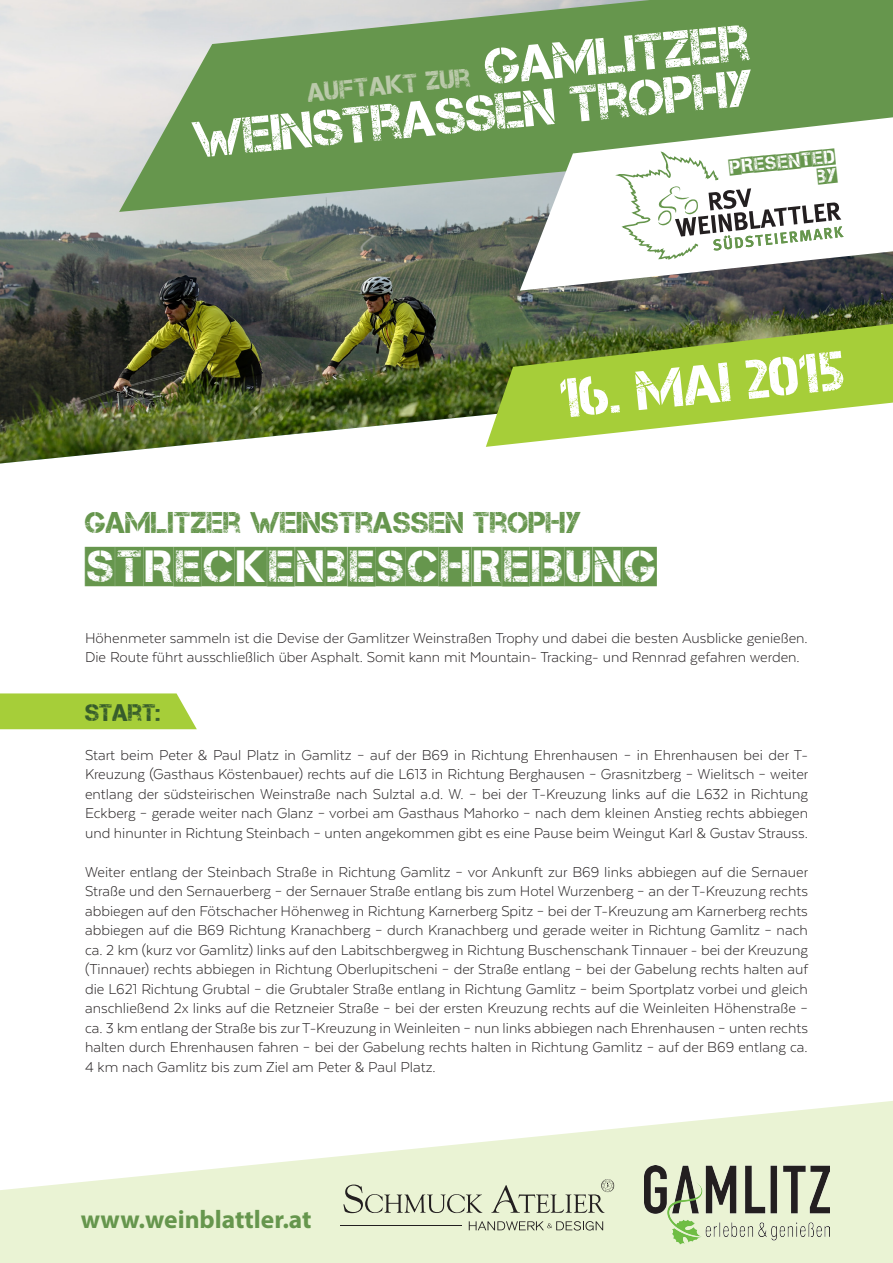
<style>
.page{position:relative;width:893px;height:1263px;background:#fff}
.page>*{position:absolute;margin:0;border:0;box-sizing:border-box;transform-origin:0 0}
.t1{font:51px "Captureit";color:#fff}
.t2{font:45px "Captureit 2";letter-spacing:.005em;color:#66964d}
.t3{font:30px "Captureit";letter-spacing:.005em;color:#66964d}
.t4{font:26.1px "Captureit";color:#bbcaab}
.t5{font:700 25.5px "Myriad Pro";color:#66964d}
.t6{font:24px "Captureit";color:#365c2b}
.t7{font:18.45px "Captureit 2";color:#66964d}
.t8{font:300 16.5px/19.5px "Texta";color:#231f20;text-align:justify}
.s1{font-size:51px;color:#fff}
</style>
<div class="page">
<img style="left:0;top:0;width:893px;height:463px">
<svg style="left:119px;top:0;width:774px;height:212px;background:#7ea46c"></svg>
<svg style="left:520px;top:117px;width:373px;height:174px"></svg>
<svg style="left:0;top:1101px;width:893px;height:162px;fill:#eaf3d4"></svg>
<img style="left:644px;top:1165px;width:186px;height:79px">
<svg style="left:469px;top:1221px;width:134px;height:9px"></svg>
<svg style="left:343px;top:1184px;width:140px;height:29px;background:#cbd2b8"></svg>
<svg style="left:491px;top:1179px;width:123px;height:34px;background:#cfd6bb"></svg>
<hr style="left:341px;top:1225px;width:121px;height:1px;background:#231f20">
<svg style="left:0;top:693px;width:197px;height:36px;background:#abd145"></svg>
<svg style="left:486px;top:324px;width:407px;height:123px"></svg>
<svg style="left:560px;top:351px;width:283px;height:66px"></svg>
<svg style="left:612px;top:150px;width:232px;height:110px"></svg>
<p class="t4" style="left:306px;top:78px;width:446px;rotate:-5deg">AUFTAKT ZUR <span class="s1">GAMLITZER</span></p>
<p class="t1" style="left:190px;top:110px;width:565px;rotate:-5deg">WEINSTRASSEN TROPHY</p>
<p class="t7" style="left:728px;top:159px;width:108px;rotate:-6deg">PRESENTED</p>
<p class="t3" style="left:85px;top:506px;width:498px">GAMLITZER WEINSTRASSEN TROPHY</p>
<p class="t2" style="left:85px;top:546px;width:573px">STRECKENBESCHREIBUNG</p>
<p class="t8" style="left:85px;top:628px;width:724px">Höhenmeter sammeln ist die Devise der Gamlitzer Weinstraßen Trophy und dabei die besten Ausblicke genießen.<br>Die Route führt ausschließlich über Asphalt. Somit kann mit Mountain- Tracking- und Rennrad gefahren werden.</p>
<p class="t6" style="left:85px;top:699px;width:77px">START:</p>
<p class="t8" style="left:85px;top:745px;width:725px">Start beim Peter &amp; Paul Platz in Gamlitz – auf der B69 in Richtung Ehrenhausen – in Ehrenhausen bei der T-Kreuzung (Gasthaus Köstenbauer) rechts auf die L613 in Richtung Berghausen – Grasnitzberg – Wielitsch – weiter entlang der südsteirischen Weinstraße nach Sulztal a.d. W. – bei der T-Kreuzung links auf die L632 in Richtung Eckberg – gerade weiter nach Glanz – vorbei am Gasthaus Mahorko – nach dem kleinen Anstieg rechts abbiegen und hinunter in Richtung Steinbach – unten angekommen gibt es eine Pause beim Weingut Karl &amp; Gustav Strauss.</p>
<p class="t8" style="left:85px;top:862px;width:725px">Weiter entlang der Steinbach Straße in Richtung Gamlitz – vor Ankunft zur B69 links abbiegen auf die Sernauer Straße und den Sernauerberg – der Sernauer Straße entlang bis zum Hotel Wurzenberg – an der T-Kreuzung rechts abbiegen auf den Fötschacher Höhenweg in Richtung Karnerberg Spitz – bei der T-Kreuzung am Karnerberg rechts abbiegen auf die B69 Richtung Kranachberg – durch Kranachberg und gerade weiter in Richtung Gamlitz – nach ca. 2 km (kurz vor Gamlitz) links auf den Labitschbergweg in Richtung Buschenschank Tinnauer - bei der Kreuzung (Tinnauer) rechts abbiegen in Richtung Oberlupitscheni – der Straße entlang – bei der Gabelung rechts halten auf die L621 Richtung Grubtal – die Grubtaler Straße entlang in Richtung Gamlitz – beim Sportplatz vorbei und gleich anschließend 2x links auf die Retzneier Straße – bei der ersten Kreuzung rechts auf die Weinleiten Höhenstraße – ca. 3 km entlang der Straße bis zur T-Kreuzung in Weinleiten – nun links abbiegen nach Ehrenhausen – unten rechts halten durch Ehrenhausen fahren – bei der Gabelung rechts halten in Richtung Gamlitz – auf der B69 entlang ca.<br>4 km nach Gamlitz bis zum Ziel am Peter &amp; Paul Platz.</p>
<p class="t5" style="left:81px;top:1202px;width:232px">www.weinblattler.at</p>
</div>
